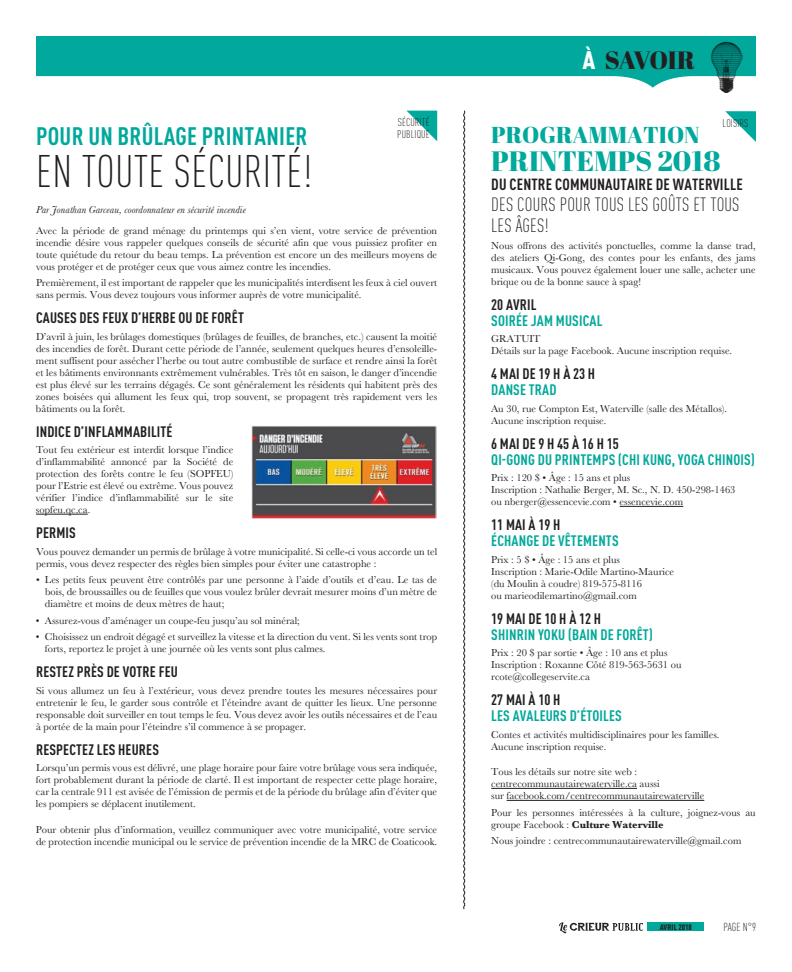
<style>
.page{position:relative;width:792px;height:972px;background:#fff}
.page>*{position:absolute;margin:0;border:0;box-sizing:border-box;transform-origin:0 0}
.t1{font:300 condensed 45px "DINOT";letter-spacing:.01em;color:#231f20}
.t2{font:28px "Abril Fatface";color:#00a99b}
.t3{font:700 condensed 25px "DINOT";letter-spacing:.01em;color:#00a99b}
.t4{font:25px "Abril Fatface";letter-spacing:-.035em;color:#231f20}
.t5{font:23px "Abril Fatface";color:#00a99b}
.t6{font:300 condensed 19px/21px "DINOT";letter-spacing:.01em;color:#231f20}
.t7{font:700 condensed 16px "DINOT";letter-spacing:.01em;color:#231f20}
.t8{font:700 condensed 15px "DINOT";letter-spacing:.01em;color:#231f20}
.t9{font:700 condensed 15px "DINOT";letter-spacing:.01em;color:#00a99b}
.t10{font:300 condensed 11.5px "DINOT";color:#231f20}
.t11{font:300 condensed 11px/12px "DINOT";letter-spacing:.01em;color:#231f20}
.t12{font:10.5px/12px "Baskerville";color:#231f20}
.t13{font:italic 10.5px "Baskerville";letter-spacing:.01em;color:#231f20}
.t14{font:900 condensed 8px "DINOT";color:#231f20}
.s1{font-family:"DINOT";font-weight:900;font-stretch:condensed;color:#fff}
.s2{font-family:"Bask Old Face"}
.s3{font-weight:700}
</style>
<div class="page">
<svg style="left:36px;top:36px;width:720px;height:52px;fill:#00a99b"></svg>
<img style="left:711px;top:41px;width:32px;height:52px">
<svg style="left:559px;top:922px;width:84px;height:11px"></svg>
<div style="left:648px;top:922px;width:56px;height:9px;background:#00a99b"></div>
<svg style="left:725px;top:111px;width:31px;height:31px"></svg>
<svg style="left:463px;top:110px;width:3px;height:800px"></svg>
<hr style="left:620px;top:506px;width:63px;height:1px;background:#231f20">
<hr style="left:491px;top:788px;width:146px;height:1px;background:#231f20">
<hr style="left:507px;top:800px;width:197px;height:1px;background:#231f20">
<hr style="left:36px;top:514px;width:52px;height:1px;background:#231f20">
<img style="left:251px;top:425px;width:185px;height:94px">
<svg style="left:407px;top:111px;width:30px;height:30px"></svg>
<p class="t11" style="left:397px;top:116px;width:34px">SÉCURITÉ<br>PUBLIQUE</p>
<h3 class="t3" style="left:36px;top:121px;width:273px">POUR UN BRÛLAGE PRINTANIER</h3>
<h1 class="t1" style="left:36px;top:146px;width:278px">EN TOUTE SÉCURITÉ!</h1>
<p class="t13" style="left:36px;top:202px;width:211px">Par Jonathan Garceau, coordonnateur en sécurité incendie</p>
<p class="t12" style="left:36px;top:224px;width:403px;text-align:justify">Avec la période de grand ménage du printemps qui s’en vient, votre service de prévention incendie désire vous rappeler quelques conseils de sécurité afin que vous puissiez profiter en toute quiétude du retour du beau temps. La prévention est encore un des meilleurs moyens de vous protéger et de protéger ceux que vous aimez contre les incendies.</p>
<p class="t12" style="left:36px;top:277px;width:403px">Premièrement, il est important de rappeler que les municipalités interdisent les feux à ciel ouvert sans permis. Vous devez toujours vous informer auprès de votre municipalité.</p>
<h3 class="t8" style="left:36px;top:309px;width:209px">CAUSES DES FEUX D’HERBE OU DE FORÊT</h3>
<p class="t12" style="left:36px;top:330px;width:403px;text-align:justify">D’avril à juin, les brûlages domestiques (brûlages de feuilles, de branches, etc.) causent la moitié des incendies de forêt. Durant cette période de l’année, seulement quelques heures d’ensoleille&shy;ment suffisent pour assécher l’herbe ou tout autre combustible de surface et rendre ainsi la forêt et les bâtiments environnants extrêmement vulnérables. Très tôt en saison, le danger d’incendie est plus élevé sur les terrains dégagés. Ce sont généralement les résidents qui habitent près des zones boisées qui allument les feux qui, trop souvent, se propagent très rapidement vers les bâtiments ou la forêt.</p>
<h3 class="t8" style="left:36px;top:422px;width:138px">INDICE D’INFLAMMABILITÉ</h3>
<p class="t12" style="left:36px;top:444px;width:199px;text-align:justify">Tout feu extérieur est interdit lorsque l’indice d’inflammabilité annoncé par la Société de protection des forêts contre le feu (SOPFEU) pour l’Estrie est élevé ou extrême. Vous pouvez vérifier l’indice d’inflammabilité sur le site sopfeu.qc.ca.</p>
<h3 class="t8" style="left:36px;top:524px;width:41px">PERMIS</h3>
<p class="t12" style="left:36px;top:545px;width:403px">Vous pouvez demander un permis de brûlage à votre municipalité. Si celle-ci vous accorde un tel permis, vous devez respecter des règles bien simples pour éviter une catastrophe :</p>
<p class="t12" style="left:45px;top:574px;width:394px;text-align:justify;text-indent:-9px">• Les petits feux peuvent être contrôlés par une personne à l’aide d’outils et d’eau. Le tas de bois, de broussailles ou de feuilles que vous voulez brûler devrait mesurer moins d’un mètre de diamètre et moins de deux mètres de haut;</p>
<p class="t12" style="left:36px;top:614px;width:265px">• Assurez-vous d’aménager un coupe-feu jusqu’au sol minéral;</p>
<p class="t12" style="left:45px;top:631px;width:394px;text-indent:-9px">• Choisissez un endroit dégagé et surveillez la vitesse et la direction du vent. Si les vents sont trop forts, reportez le projet à une journée où les vents sont plus calmes.</p>
<h3 class="t8" style="left:36px;top:663px;width:143px">RESTEZ PRÈS DE VOTRE FEU</h3>
<p class="t12" style="left:36px;top:684px;width:403px;text-align:justify">Si vous allumez un feu à l’extérieur, vous devez prendre toutes les mesures nécessaires pour entretenir le feu, le garder sous contrôle et l’éteindre avant de quitter les lieux. Une personne responsable doit surveiller en tout temps le feu. Vous devez avoir les outils nécessaires et de l’eau à portée de la main pour l’éteindre s’il commence à se propager.</p>
<h3 class="t8" style="left:36px;top:740px;width:124px">RESPECTEZ LES HEURES</h3>
<p class="t12" style="left:36px;top:762px;width:403px;text-align:justify">Lorsqu’un permis vous est délivré, une plage horaire pour faire votre brûlage vous sera indiquée, fort probablement durant la période de clarté. Il est important de respecter cette plage horaire, car la centrale 911 est avisée de l’émission de permis et de la période du brûlage afin d’éviter que les pompiers se déplacent inutilement.</p>
<p class="t12" style="left:36px;top:823px;width:403px">Pour obtenir plus d’information, veuillez communiquer avec votre municipalité, votre service de protection incendie municipal ou le service de prévention incendie de la MRC de Coaticook.</p>
<h3 class="t4" style="left:583px;top:43px;width:114px"><span class="s1">À</span> SAVOIR</h3>
<p class="t11" style="left:723px;top:117px;width:27px">LOISIRS</p>
<h3 class="t5" style="left:491px;top:119px;width:210px">PROGRAMMATION</h3>
<h2 class="t2" style="left:491px;top:142px;width:231px">PRINTEMPS 2018</h2>
<h3 class="t7" style="left:491px;top:175px;width:253px">DU CENTRE COMMUNAUTAIRE DE WATERVILLE</h3>
<h3 class="t6" style="left:491px;top:194px;width:250px">DES COURS POUR TOUS LES GOÛTS ET TOUS<br>LES ÂGES!</h3>
<p class="t12" style="left:491px;top:240px;width:266px;text-align:justify">Nous offrons des activités ponctuelles, comme la danse trad, des ateliers Qi-Gong, des contes pour les enfants, des jams musicaux. Vous pouvez également louer une salle, acheter une brique ou de la bonne sauce à spag!</p>
<h3 class="t8" style="left:491px;top:295px;width:47px">20 AVRIL</h3>
<h3 class="t9" style="left:491px;top:311px;width:113px">SOIRÉE JAM MUSICAL</h3>
<p class="t12" style="left:491px;top:333px;width:243px">GRATUIT<br>Détails sur la page Facebook. Aucune inscription requise.</p>
<h3 class="t8" style="left:491px;top:365px;width:105px">4 MAI DE 19 H À 23 H</h3>
<h3 class="t9" style="left:491px;top:381px;width:67px">DANSE TRAD</h3>
<p class="t12" style="left:491px;top:403px;width:237px">Au 30, rue Compton Est, Waterville (salle des Métallos).<br>Aucune inscription requise.</p>
<h3 class="t8" style="left:491px;top:434px;width:129px">6 MAI DE 9 H 45 À 16 H 15</h3>
<h3 class="t9" style="left:491px;top:450px;width:265px">QI-GONG DU PRINTEMPS (CHI KUNG, YOGA CHINOIS)</h3>
<p class="t12" style="left:491px;top:472px;width:246px">Prix : 120 <span class="s2">$</span> • Âge : 15 ans et plus<br>Inscription : Nathalie Berger, M. Sc., N. D. 450-298-1463 ou nberger@essencevie.com • essencevie.com</p>
<h3 class="t8" style="left:491px;top:516px;width:71px">11 MAI À 19 H</h3>
<h3 class="t9" style="left:491px;top:532px;width:129px">ÉCHANGE DE VÊTEMENTS</h3>
<p class="t12" style="left:491px;top:554px;width:185px">Prix : 5 <span class="s2">$</span> • Âge : 15 ans et plus<br>Inscription : Marie-Odile Martino-Maurice (du Moulin à coudre) 819-575-8116<br>ou marieodilemartino@gmail.com</p>
<h3 class="t8" style="left:491px;top:609px;width:112px">19 MAI DE 10 H À 12 H</h3>
<h3 class="t9" style="left:491px;top:625px;width:163px">SHINRIN YOKU (BAIN DE FORÊT)</h3>
<p class="t12" style="left:491px;top:647px;width:192px">Prix : 20 <span class="s2">$</span> par sortie • Âge : 10 ans et plus<br>Inscription : Roxanne Côté 819-563-5631 ou rcote@collegeservite.ca</p>
<h3 class="t8" style="left:491px;top:691px;width:71px">27 MAI À 10 H</h3>
<h3 class="t9" style="left:491px;top:707px;width:132px">LES AVALEURS D’ÉTOILES</h3>
<p class="t12" style="left:491px;top:729px;width:230px">Contes et activités multidisciplinaires pour les familles.<br>Aucune inscription requise.</p>
<p class="t12" style="left:491px;top:766px;width:215px">Tous les détails sur notre site web : centrecommunautairewaterville.ca aussi<br>sur facebook.com/centrecommunautairewaterville</p>
<p class="t12" style="left:491px;top:807px;width:266px">Pour les personnes intéressées à la culture, joignez-vous au groupe Facebook : <span class="s3">Culture Waterville</span></p>
<p class="t12" style="left:491px;top:835px;width:252px">Nous joindre : centrecommunautairewaterville@gmail.com</p>
<p class="t14" style="left:660px;top:922px;width:34px">AVRIL 2018</p>
<p class="t10" style="left:724px;top:921px;width:5px">PAGE</p>
<p class="t10" style="left:743px;top:921px;width:15px">N°9</p>
</div>
